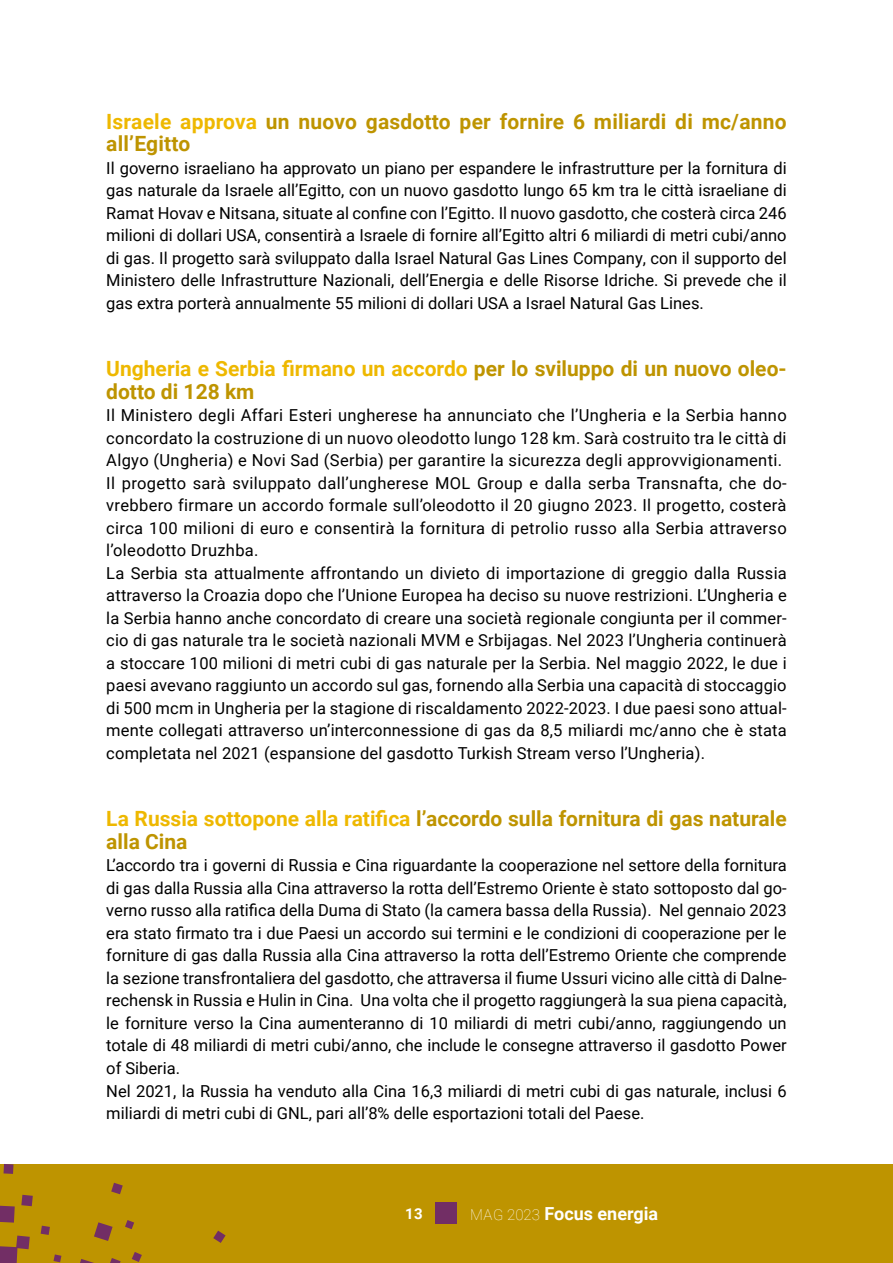
<style>
.page{position:relative;width:893px;height:1263px;background:#fff}
.page>*{position:absolute;margin:0;border:0;box-sizing:border-box;transform-origin:0 0}
.t1{font:700 21px/22.5px "Roboto";color:#be9400}
.t2{font:700 18px "Roboto";color:#fff}
.t3{font:16.5px/22.5px "Roboto";letter-spacing:.01em;color:#000}
.t4{font:700 15px "Roboto";color:#fff}
.s1{color:#eeb800}
.s2{font-weight:100;font-size:15px}
</style>
<div class="page">
<div style="left:0;top:1164px;width:893px;height:99px;background:#be9400"></div>
<svg style="left:0;top:1164px;width:226px;height:99px"></svg>
<div style="left:436px;top:1203px;width:21px;height:21px;background:#722e65"></div>
<p class="t1" style="left:106px;top:109px;width:682px"><span class="s1">Israele approva</span> un nuovo gasdotto per fornire 6 miliardi di mc/anno all’Egitto</p>
<p class="t3" style="left:106px;top:156px;width:682px;text-align:justify">Il governo israeliano ha approvato un piano per espandere le infrastrutture per la fornitura di gas naturale da Israele all’Egitto, con un nuovo gasdotto lungo 65 km tra le città israeliane di Ramat Hovav e Nitsana, situate al confine con l’Egitto. Il nuovo gasdotto, che costerà circa 246 milioni di dollari USA, consentirà a Israele di fornire all’Egitto altri 6 miliardi di metri cubi/anno di gas. Il progetto sarà sviluppato dalla Israel Natural Gas Lines Company, con il supporto del Ministero delle Infrastrutture Nazionali, dell’Energia e delle Risorse Idriche. Si prevede che il gas extra porterà annualmente 55 milioni di dollari USA a Israel Natural Gas Lines.</p>
<p class="t1" style="left:106px;top:357px;width:682px"><span class="s1">Ungheria e Serbia firmano un accordo</span> per lo sviluppo di un nuovo oleo&shy;dotto di 128 km</p>
<p class="t3" style="left:106px;top:404px;width:682px">Il Ministero degli Affari Esteri ungherese ha annunciato che l’Ungheria e la Serbia hanno concordato la costruzione di un nuovo oleodotto lungo 128 km. Sarà costruito tra le città di Algyo (Ungheria) e Novi Sad (Serbia) per garantire la sicurezza degli approvvigionamenti.<br>Il progetto sarà sviluppato dall’ungherese MOL Group e dalla serba Transnafta, che do&shy;vrebbero firmare un accordo formale sull’oleodotto il 20 giugno 2023. Il progetto, costerà circa 100 milioni di euro e consentirà la fornitura di petrolio russo alla Serbia attraverso l’oleodotto Druzhba.<br>La Serbia sta attualmente affrontando un divieto di importazione di greggio dalla Russia attraverso la Croazia dopo che l’Unione Europea ha deciso su nuove restrizioni. L’Ungheria e la Serbia hanno anche concordato di creare una società regionale congiunta per il commer&shy;cio di gas naturale tra le società nazionali MVM e Srbijagas. Nel 2023 l’Ungheria continuerà a stoccare 100 milioni di metri cubi di gas naturale per la Serbia. Nel maggio 2022, le due i paesi avevano raggiunto un accordo sul gas, fornendo alla Serbia una capacità di stoccaggio di 500 mcm in Ungheria per la stagione di riscaldamento 2022-2023. I due paesi sono attual&shy;mente collegati attraverso un’interconnessione di gas da 8,5 miliardi mc/anno che è stata completata nel 2021 (espansione del gasdotto Turkish Stream verso l’Ungheria).</p>
<p class="t1" style="left:106px;top:807px;width:682px"><span class="s1">La Russia sottopone alla ratifica</span> l’accordo sulla fornitura di gas naturale alla Cina</p>
<p class="t3" style="left:106px;top:854px;width:682px">L’accordo tra i governi di Russia e Cina riguardante la cooperazione nel settore della fornitura di gas dalla Russia alla Cina attraverso la rotta dell’Estremo Oriente è stato sottoposto dal go&shy;verno russo alla ratifica della Duma di Stato (la camera bassa della Russia). Nel gennaio 2023 era stato firmato tra i due Paesi un accordo sui termini e le condizioni di cooperazione per le forniture di gas dalla Russia alla Cina attraverso la rotta dell’Estremo Oriente che comprende la sezione transfrontaliera del gasdotto, che attraversa il fiume Ussuri vicino alle città di Dalne&shy;rechensk in Russia e Hulin in Cina. Una volta che il progetto raggiungerà la sua piena capacità, le forniture verso la Cina aumenteranno di 10 miliardi di metri cubi/anno, raggiungendo un totale di 48 miliardi di metri cubi/anno, che include le consegne attraverso il gasdotto Power of Siberia.<br>Nel 2021, la Russia ha venduto alla Cina 16,3 miliardi di metri cubi di gas naturale, inclusi 6 miliardi di metri cubi di GNL, pari all’8% delle esportazioni totali del Paese.</p>
<p class="t4" style="left:405px;top:1203px;width:19px">13</p>
<p class="t2" style="left:470px;top:1200px;width:190px"><span class="s2">MAG 2023</span> Focus energia</p>
</div>
